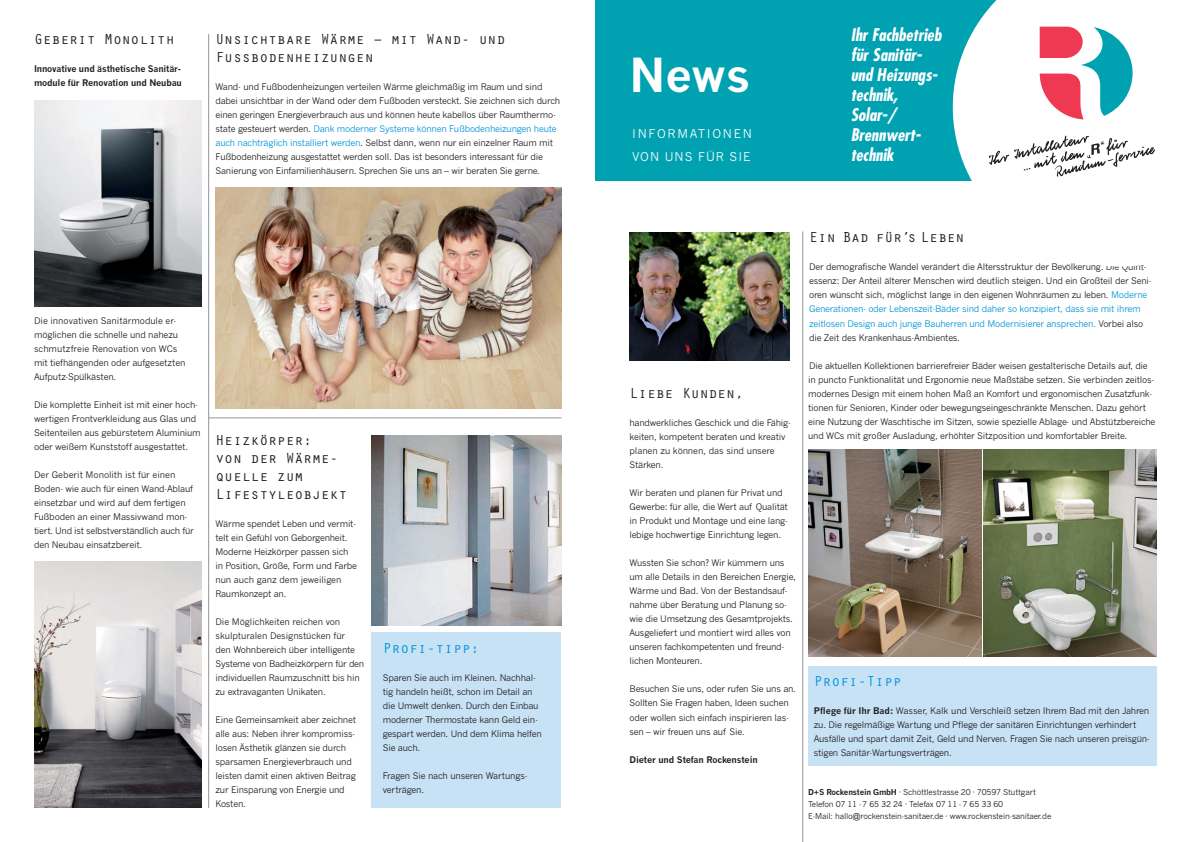
<style>
.page{position:relative;width:1191px;height:842px;background:#fff}
.page>*{position:absolute;margin:0;border:0;box-sizing:border-box;transform-origin:0 0}
.t1{font:700 46px "News Gothic";color:#fff}
.t2{font:italic 700 condensed 17px/20px "Futura LT";color:#fff}
.t3{font:15px/18px "Orator Std";letter-spacing:-.015em;color:#231f20}
.t4{font:15px "Orator Std";letter-spacing:-.015em;color:#0095da}
.t5{font:12px/23px "News Gothic";letter-spacing:.14em;color:#fff}
.t6{font:9px/14px "News Gothic";letter-spacing:-.025em;color:#231f20}
.t7{font:700 9px/14px "News Gothic";letter-spacing:-.02em;color:#231f20}
.t8{font:8px/12px "News Gothic";letter-spacing:-.025em;color:#231f20}
.s1{color:#0095da}
.s2{font-weight:700}
</style>
<div class="page">
<div style="left:595px;top:0;width:596px;height:180px;background:#00a2b2"></div>
<hr style="left:208px;top:34px;width:1px;height:774px;background:#939598">
<img style="left:215px;top:187px;width:346px;height:221px">
<hr style="left:209px;top:418px;width:352px;height:1px;background:#939598">
<div style="left:371px;top:632px;width:190px;height:176px;background:#c7e1f5"></div>
<img style="left:371px;top:435px;width:190px;height:190px">
<img style="left:629px;top:232px;width:160px;height:128px">
<hr style="left:802px;top:231px;width:1px;height:611px;background:#939598">
<div style="left:808px;top:666px;width:349px;height:99px;background:#c7e1f5"></div>
<img style="left:808px;top:449px;width:173px;height:207px">
<img style="left:984px;top:449px;width:173px;height:207px">
<img style="left:34px;top:101px;width:167px;height:205px">
<img style="left:34px;top:561px;width:167px;height:247px">
<svg style="left:952px;top:0;width:239px;height:181px;fill:#fff"></svg>
<svg style="left:983px;top:17px;width:186px;height:164px;background:#e4e0e3"></svg>
<h3 class="t3" style="left:34px;top:30px;width:142px">Geberit Monolith</h3>
<p class="t7" style="left:34px;top:63px;width:149px">Innovative und ästhetische Sanitär&shy;module für Renovation und Neubau</p>
<h3 class="t3" style="left:215px;top:30px;width:291px">Unsichtbare Wärme – mit Wand- und<br>Fussbodenheizungen</h3>
<p class="t6" style="left:215px;top:81px;width:346px">Wand- und Fußbodenheizungen verteilen Wärme gleichmäßig im Raum und sind dabei unsichtbar in der Wand oder dem Fußboden versteckt. Sie zeichnen sich durch einen geringen Energieverbrauch aus und können heute kabellos über Raumthermo&shy;state gesteuert werden. <span class="s1">Dank moderner Systeme können Fußbodenheizungen heute auch nachträglich installiert werden</span>. Selbst dann, wenn nur ein einzelner Raum mit Fußbodenheizung ausgestattet werden soll. Das ist besonders interessant für die Sanierung von Einfamilienhäusern. Sprechen Sie uns an – wir beraten Sie gerne.</p>
<p class="t6" style="left:34px;top:315px;width:153px">Die innovativen Sanitärmodule er&shy;möglichen die schnelle und nahezu schmutzfreie Renovation von WCs mit tiefhängenden oder aufgesetzten<br>Aufputz-Spülkästen.</p>
<p class="t6" style="left:34px;top:399px;width:168px">Die komplette Einheit ist mit einer hoch&shy;wertigen Frontverkleidung aus Glas und Seitenteilen aus gebürstetem Aluminium oder weißem Kunststoff ausgestattet.</p>
<p class="t6" style="left:34px;top:469px;width:161px">Der Geberit Monolith ist für einen Boden- wie auch für einen Wand-Ablauf einsetzbar und wird auf dem fertigen Fußboden an einer Massivwand mon&shy;tiert. Und ist selbstverständlich auch für den Neubau einsatzbereit.</p>
<h3 class="t3" style="left:215px;top:431px;width:133px">Heizkörper:<br>von der Wärme&shy;quelle zum<br>Lifestyleobjekt</h3>
<p class="t6" style="left:215px;top:518px;width:143px">Wärme spendet Leben und vermit&shy;telt ein Gefühl von Geborgenheit.<br>Moderne Heizkörper passen sich in Position, Größe, Form und Farbe nun auch ganz dem jeweiligen<br>Raumkonzept an.</p>
<p class="t6" style="left:215px;top:616px;width:150px">Die Möglichkeiten reichen von skulpturalen Designstücken für<br>den Wohnbereich über intelligente Systeme von Badheizkörpern für den individuellen Raumzuschnitt bis hin zu extravaganten Unikaten.</p>
<p class="t6" style="left:215px;top:714px;width:142px">Eine Gemeinsamkeit aber zeichnet alle aus: Neben ihrer kompromiss&shy;losen Ästhetik glänzen sie durch sparsamen Energieverbrauch und leisten damit einen aktiven Beitrag zur Einsparung von Energie und<br>Kosten.</p>
<h3 class="t4" style="left:383px;top:639px;width:98px">Profi-tipp:</h3>
<p class="t6" style="left:383px;top:672px;width:160px">Sparen Sie auch im Kleinen. Nachhal&shy;tig handeln heißt, schon im Detail an die Umwelt denken. Durch den Einbau moderner Thermostate kann Geld ein&shy;gespart werden. Und dem Klima helfen<br>Sie auch.</p>
<p class="t6" style="left:383px;top:770px;width:146px">Fragen Sie nach unseren Wartungs&shy;verträgen.</p>
<h1 class="t1" style="left:629px;top:58px;width:122px">News</h1>
<h3 class="t5" style="left:632px;top:123px;width:121px">INFORMATIONEN<br>VON UNS FÜR SIE</h3>
<h2 class="t2" style="left:850px;top:27px;width:92px">Ihr Fachbetrieb für Sanitär&shy;und Heizungs&shy;technik,<br>Solar-/<br>Brennwert&shy;technik</h2>
<h3 class="t3" style="left:629px;top:384px;width:116px">Liebe Kunden,</h3>
<p class="t6" style="left:629px;top:417px;width:163px">handwerkliches Geschick und die Fähig&shy;keiten, kompetent beraten und kreativ planen zu können, das sind unsere<br>Stärken.</p>
<p class="t6" style="left:629px;top:487px;width:160px">Wir beraten und planen für Privat und Gewerbe: für alle, die Wert auf Qualität in Produkt und Montage und eine lang&shy;lebige hochwertige Einrichtung legen.</p>
<p class="t6" style="left:629px;top:557px;width:168px">Wussten Sie schon? Wir kümmern uns um alle Details in den Bereichen Energie, Wärme und Bad. Von der Bestandsauf&shy;nahme über Beratung und Planung so&shy;wie die Umsetzung des Gesamtprojekts.<br>Ausgeliefert und montiert wird alles von unseren fachkompetenten und freund&shy;lichen Monteuren.</p>
<p class="t6" style="left:629px;top:683px;width:168px">Besuchen Sie uns, oder rufen Sie uns an.<br>Sollten Sie Fragen haben, ldeen suchen oder wollen sich einfach inspirieren las&shy;sen – wir freuen uns auf Sie.</p>
<p class="t7" style="left:629px;top:753px;width:130px">Dieter und Stefan Rockenstein</p>
<h3 class="t3" style="left:809px;top:228px;width:157px">Ein Bad für’s Leben</h3>
<p class="t6" style="left:809px;top:261px;width:344px">Der demografische Wandel verändert die Altersstruktur der Bevölkerung. Die Quint&shy;essenz: Der Anteil älterer Menschen wird deutlich steigen. Und ein Großteil der Seni&shy;oren wünscht sich, möglichst lange in den eigenen Wohnräumen zu leben. <span class="s1">Moderne Generationen- oder Lebenszeit-Bäder sind daher so konzipiert, dass sie mit ihrem zeitlosen Design auch junge Bauherren und Modernisierer ansprechen.</span> Vorbei also die Zeit des Krankenhaus-Ambientes.</p>
<p class="t6" style="left:808px;top:359px;width:349px">Die aktuellen Kollektionen barrierefreier Bäder weisen gestalterische Details auf, die in puncto Funktionalität und Ergonomie neue Maßstäbe setzen. Sie verbinden zeitlos&shy;modernes Design mit einem hohen Maß an Komfort und ergonomischen Zusatzfunk&shy;tionen für Senioren, Kinder oder bewegungseingeschränkte Menschen. Dazu gehört eine Nutzung der Waschtische im Sitzen, sowie spezielle Ablage- und Abstützbereiche und WCs mit großer Ausladung, erhöhter Sitzposition und komfortabler Breite.</p>
<h3 class="t4" style="left:814px;top:671px;width:89px">Profi-Tipp</h3>
<p class="t6" style="left:814px;top:704px;width:337px"><span class="s2">Pflege für Ihr Bad:</span> Wasser, Kalk und Verschleiß setzen Ihrem Bad mit den Jahren zu. Die regelmäßige Wartung und Pflege der sanitären Einrichtungen verhindert Ausfälle und spart damit Zeit, Geld und Nerven. Fragen Sie nach unseren preisgün&shy;stigen Sanitär-Wartungsverträgen.</p>
<p class="t8" style="left:808px;top:787px;width:245px"><span class="s2">D+S Rockenstein GmbH</span> ∙ Schöttlestrasse 20 ∙ 70597 Stuttgart<br>Telefon 07 11 - 7 65 32 24 ∙ Telefax 07 11 - 7 65 33 60<br>E-Mail: hallo@rockenstein-sanitaer.de ∙ www.rockenstein-sanitaer.de</p>
</div>
